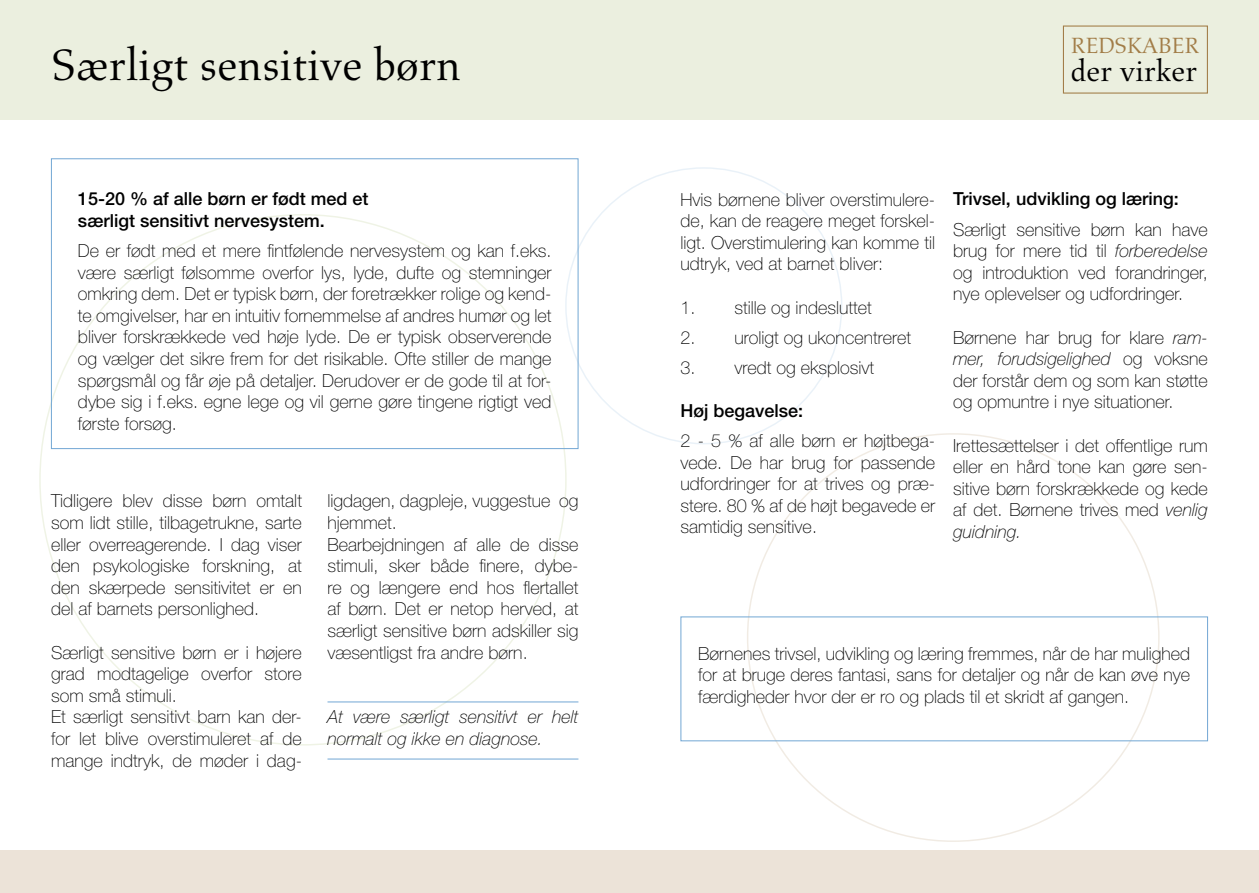
<style>
.page{position:relative;width:1259px;height:893px;background:#fff}
.page>*{position:absolute;margin:0;border:0;box-sizing:border-box;transform-origin:0 0}
.t1{font:45px "Aldus";color:#000}
.t2{font:30px "Aldus";color:#000}
.t3{font:22.5px "Aldus";color:#a27d48}
.t4{font:100 18px/21.6px "Helvetica Neue";color:#000;text-align:justify}
.t5{font:500 18px/21.6px "Helvetica Neue";color:#000}
.t6{font:italic 100 18px/21.6px "Helvetica Neue";color:#000}
.s1{font-style:italic}
</style>
<div class="page">
<div style="left:0;top:0;width:1259px;height:119px;background:#ebefdf"></div>
<div style="left:0;top:850px;width:1259px;height:43px;background:#ece3d8"></div>
<div style="left:51px;top:158px;width:527px;height:291px;border:1px solid #72a7d4"></div>
<div style="left:680px;top:616px;width:528px;height:125px;border:1px solid #72a7d4"></div>
<hr style="left:327px;top:759px;width:251px;height:1px;background:#72a7d4">
<hr style="left:327px;top:702px;width:251px;height:1px;background:#72a7d4">
<div style="left:1063px;top:26px;width:145px;height:68px;border:1px solid #a27d48"></div>
<h1 class="t1" style="left:51px;top:40px;width:412px">Særligt sensitive børn</h1>
<p class="t5" style="left:78px;top:188px;width:292px">15-20 % af alle børn er født med et særligt sensitivt nervesystem.</p>
<p class="t4" style="left:78px;top:240px;width:475px">De er født med et mere fintfølende nervesystem og kan f.eks. være særligt følsomme overfor lys, lyde, dufte og stemninger omkring dem. Det er typisk børn, der foretrækker rolige og kend&shy;te omgivelser, har en intuitiv fornemmelse af andres humør og let bliver forskrækkede ved høje lyde. De er typisk observerende og vælger det sikre frem for det risikable. Ofte stiller de mange spørgsmål og får øje på detaljer. Derudover er de gode til at for&shy;dybe sig i f.eks. egne lege og vil gerne gøre tingene rigtigt ved første forsøg.</p>
<p class="t4" style="left:51px;top:490px;width:252px">Tidligere blev disse børn omtalt som lidt stille, tilbagetrukne, sarte eller overreagerende. I dag viser den psykologiske forskning, at den skærpede sensitivitet er en del af barnets personlighed.</p>
<p class="t4" style="left:51px;top:641px;width:252px;text-align:left">Særligt sensitive børn er i højere grad modtagelige overfor store som små stimuli.<br>Et særligt sensitivt barn kan der&shy;for let blive overstimuleret af de mange indtryk, de møder i dag-</p>
<p class="t4" style="left:327px;top:490px;width:252px;text-align:left">ligdagen, dagpleje, vuggestue og hjemmet.<br>Bearbejdningen af alle de disse stimuli, sker både finere, dybe&shy;re og længere end hos flertallet af børn. Det er netop herved, at særligt sensitive børn adskiller sig væsentligst fra andre børn.</p>
<p class="t6" style="left:327px;top:706px;width:252px">At være særligt sensitivt er helt normalt og ikke en diagnose.</p>
<p class="t3" style="left:1071px;top:33px;width:130px">REDSKABER</p>
<h2 class="t2" style="left:1071px;top:54px;width:128px">der virker</h2>
<p class="t4" style="left:680px;top:188px;width:256px">Hvis børnene bliver overstimulere&shy;de, kan de reagere meget forskel&shy;ligt. Overstimulering kan komme til udtryk, ved at barnet bliver:</p>
<p class="t4" style="left:680px;top:296px;width:193px">1. stille og indesluttet</p>
<p class="t4" style="left:680px;top:326px;width:232px">2. uroligt og ukoncentreret</p>
<p class="t4" style="left:680px;top:356px;width:195px">3. vredt og eksplosivt</p>
<p class="t5" style="left:680px;top:400px;width:124px">Høj begavelse:</p>
<p class="t4" style="left:680px;top:430px;width:256px">2 - 5 % af alle børn er højtbega&shy;vede. De har brug for passende udfordringer for at trives og præ&shy;stere. 80 % af de højt begavede er samtidig sensitive.</p>
<p class="t5" style="left:953px;top:188px;width:227px">Trivsel, udvikling og læring:</p>
<p class="t4" style="left:953px;top:218px;width:256px">Særligt sensitive børn kan have brug for mere tid til <span class="s1">forberedelse </span>og introduktion ved forandringer, nye oplevelser og udfordringer.</p>
<p class="t4" style="left:953px;top:326px;width:256px">Børnene har brug for klare <span class="s1">ram&shy;mer, forudsigelighed</span> og voksne der forstår dem og som kan støtte og opmuntre i nye situationer.</p>
<p class="t4" style="left:953px;top:434px;width:256px">Irettesættelser i det offentlige rum eller en hård tone kan gøre sen&shy;sitive børn forskrækkede og kede af det. Børnene trives med <span class="s1">venlig guidning.</span></p>
<p class="t4" style="left:698px;top:642px;width:493px">Børnenes trivsel, udvikling og læring fremmes, når de har mulighed for at bruge deres fantasi, sans for detaljer og når de kan øve nye færdigheder hvor der er ro og plads til et skridt af gangen.</p>
</div>
